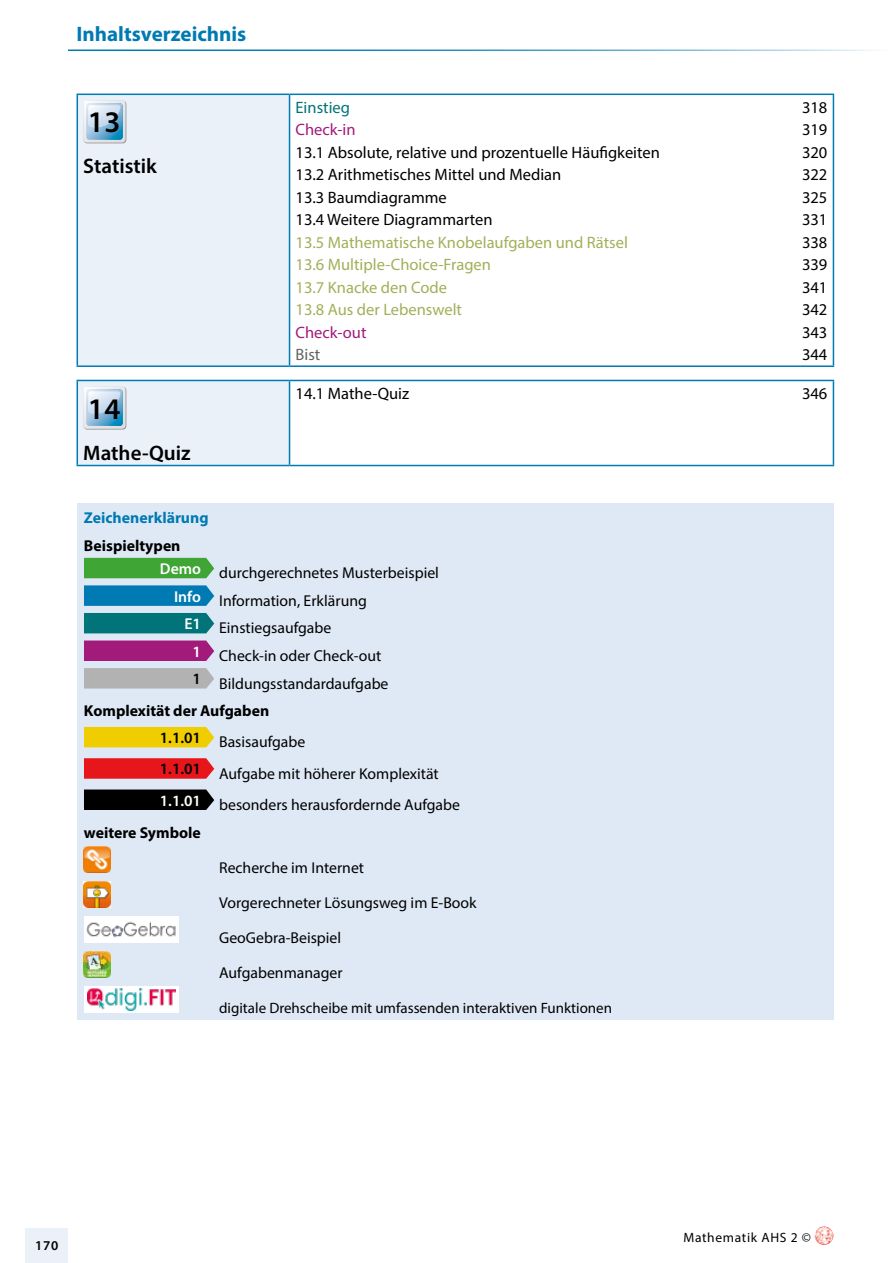
<style>
.page{position:relative;width:893px;height:1263px;background:#fff}
.page>*{position:absolute;margin:0;border:0;box-sizing:border-box;transform-origin:0 0}
.t1{font:600 30px "Myriad Pro";color:#000}
.t2{font:600 21px "Myriad Pro";color:#000}
.t3{font:700 21px "Myriad Pro";color:#007ab2}
.t4{font:16.5px "Myriad Pro";color:#000}
.t5{font:16.5px "Myriad Pro";color:#a3af59}
.t6{font:16.5px "Myriad Pro";color:#a21a7a}
.t7{font:16.5px "Myriad Pro";color:#007478}
.t8{font:16.5px "Myriad Pro";color:#646363}
.t9{font:15.75px/31.3px "Myriad Pro";color:#000}
.t10{font:700 15.75px "Myriad Pro";color:#000}
.t11{font:700 15.75px "Myriad Pro";color:#007ab2}
.t12{font:15px "Myriad Pro";color:#000}
.t13{font:13.5px "Myriad Pro";letter-spacing:.05em;color:#000}
.t14{font:600 13.5px "Myriad Pro";color:#000}
</style>
<div class="page">
<div style="left:26px;top:1229px;width:42px;height:34px;background:#eaf1f9"></div>
<img style="left:815px;top:1226px;width:18px;height:19px;border-radius:9px">
<hr style="left:68px;top:50px;width:825px;height:1px;background:#007ab2">
<div style="left:77px;top:94px;width:213px;height:272px;background:#eaf1f9"></div>
<hr style="left:77px;top:94px;width:213px;height:1px;background:#007ab2">
<hr style="left:77px;top:95px;width:1px;height:270px;background:#007ab2">
<hr style="left:290px;top:94px;width:544px;height:1px;background:#007ab2">
<hr style="left:289px;top:95px;width:1px;height:270px;background:#007ab2">
<hr style="left:833px;top:95px;width:1px;height:270px;background:#007ab2">
<hr style="left:77px;top:365px;width:213px;height:2px;background:#007ab2">
<hr style="left:290px;top:365px;width:544px;height:2px;background:#007ab2">
<svg style="left:83px;top:100px;width:43px;height:43px"></svg>
<div style="left:77px;top:380px;width:213px;height:85px;background:#eaf1f9"></div>
<hr style="left:77px;top:380px;width:213px;height:1px;background:#007ab2">
<hr style="left:77px;top:381px;width:1px;height:84px;background:#007ab2">
<hr style="left:290px;top:380px;width:544px;height:1px;background:#007ab2">
<hr style="left:289px;top:381px;width:1px;height:84px;background:#007ab2">
<hr style="left:833px;top:381px;width:1px;height:84px;background:#007ab2">
<hr style="left:77px;top:465px;width:213px;height:1px;background:#007ab2">
<hr style="left:290px;top:465px;width:544px;height:1px;background:#007ab2">
<svg style="left:83px;top:386px;width:43px;height:43px"></svg>
<div style="left:77px;top:504px;width:756px;height:516px;background:#dfe9f5"></div>
<div style="left:84px;top:558px;width:130px;height:20px;background:#3fa535"></div>
<svg style="left:84px;top:585px;width:130px;height:21px"></svg>
<div style="left:84px;top:613px;width:130px;height:20px;background:#007478"></div>
<svg style="left:84px;top:640px;width:130px;height:21px"></svg>
<div style="left:84px;top:668px;width:130px;height:20px;background:#b3b2b2"></div>
<div style="left:84px;top:727px;width:130px;height:20px;background:#efcd00"></div>
<svg style="left:84px;top:758px;width:130px;height:21px"></svg>
<svg style="left:84px;top:789px;width:130px;height:21px"></svg>
<img style="left:84px;top:846px;width:26px;height:26px">
<img style="left:84px;top:881px;width:26px;height:26px">
<img style="left:84px;top:916px;width:94px;height:26px">
<img style="left:84px;top:951px;width:26px;height:26px">
<div style="left:84px;top:986px;width:94px;height:26px;background:#fff"></div>
<img style="left:87px;top:989px;width:88px;height:21px">
<h2 class="t3" style="left:77px;top:20px;width:171px">Inhaltsverzeichnis</h2>
<h1 class="t1" style="left:88px;top:103px;width:34px">13</h1>
<h2 class="t2" style="left:83px;top:153px;width:75px">Statistik</h2>
<h1 class="t1" style="left:88px;top:389px;width:34px">14</h1>
<h2 class="t2" style="left:83px;top:439px;width:109px">Mathe-Quiz</h2>
<p class="t7" style="left:296px;top:97px;width:56px">Einstieg</p>
<p class="t4" style="left:802px;top:97px;width:27px">318</p>
<p class="t6" style="left:296px;top:119px;width:62px">Check-in</p>
<p class="t4" style="left:802px;top:119px;width:27px">319</p>
<p class="t4" style="left:296px;top:142px;width:366px">13.1 Absolute, relative und prozentuelle Häufigkeiten</p>
<p class="t4" style="left:802px;top:142px;width:27px">320</p>
<p class="t4" style="left:296px;top:164px;width:267px">13.2 Arithmetisches Mittel und Median</p>
<p class="t4" style="left:802px;top:164px;width:27px">322</p>
<p class="t4" style="left:296px;top:187px;width:153px">13.3 Baumdiagramme</p>
<p class="t4" style="left:802px;top:187px;width:27px">325</p>
<p class="t4" style="left:296px;top:209px;width:199px">13.4 Weitere Diagrammarten</p>
<p class="t4" style="left:802px;top:209px;width:27px">331</p>
<p class="t5" style="left:296px;top:232px;width:334px">13.5 Mathematische Knobelaufgaben und Rätsel</p>
<p class="t4" style="left:802px;top:232px;width:27px">338</p>
<p class="t5" style="left:296px;top:255px;width:197px">13.6 Multiple-Choice-Fragen</p>
<p class="t4" style="left:802px;top:255px;width:27px">339</p>
<p class="t5" style="left:296px;top:277px;width:153px">13.7 Knacke den Code</p>
<p class="t4" style="left:802px;top:277px;width:27px">341</p>
<p class="t5" style="left:296px;top:300px;width:168px">13.8 Aus der Lebenswelt</p>
<p class="t4" style="left:802px;top:300px;width:27px">342</p>
<p class="t6" style="left:296px;top:322px;width:72px">Check-out</p>
<p class="t4" style="left:802px;top:322px;width:27px">343</p>
<p class="t8" style="left:296px;top:345px;width:26px">Bist</p>
<p class="t4" style="left:802px;top:345px;width:27px">344</p>
<p class="t4" style="left:296px;top:383px;width:115px">14.1 Mathe-Quiz</p>
<p class="t4" style="left:802px;top:383px;width:27px">346</p>
<p class="t11" style="left:84px;top:508px;width:126px">Zeichenerklärung</p>
<p class="t10" style="left:84px;top:535px;width:98px">Beispieltypen</p>
<p class="t9" style="left:160px;top:557px;width:281px"><sup>Demo</sup> durchgerechnetes Musterbeispiel</p>
<p class="t9" style="left:174px;top:585px;width:194px"><sup>Info</sup> Information, Erklärung</p>
<p class="t9" style="left:184px;top:612px;width:148px"><sup>E1</sup> Einstiegsaufgabe</p>
<p class="t9" style="left:193px;top:640px;width:190px"><sup>1</sup> Check-in oder Check-out</p>
<p class="t9" style="left:193px;top:667px;width:197px"><sup>1</sup> Bildungsstandardaufgabe</p>
<p class="t10" style="left:84px;top:700px;width:187px">Komplexität der Aufgaben</p>
<p class="t9" style="left:160px;top:726px;width:302px"><sup>1.1.01</sup> Basisaufgabe<br><sup>1.1.01</sup> Aufgabe mit höherer Komplexität<br><sup>1.1.01</sup> besonders herausfordernde Aufgabe</p>
<p class="t10" style="left:84px;top:822px;width:118px">weitere Symbole</p>
<p class="t9" style="left:219px;top:851px;width:146px">Recherche im Internet</p>
<p class="t9" style="left:219px;top:886px;width:259px">Vorgerechneter Lösungsweg im E-Book</p>
<p class="t9" style="left:219px;top:921px;width:124px">GeoGebra-Beispiel</p>
<p class="t9" style="left:219px;top:956px;width:125px">Aufgabenmanager</p>
<p class="t12" style="left:219px;top:998px;width:394px">digitale Drehscheibe mit umfassenden interaktiven Funktionen</p>
<p class="t14" style="left:35px;top:1236px;width:25px">170</p>
<p class="t13" style="left:683px;top:1229px;width:129px">Mathematik AHS 2 ©</p>
</div>
